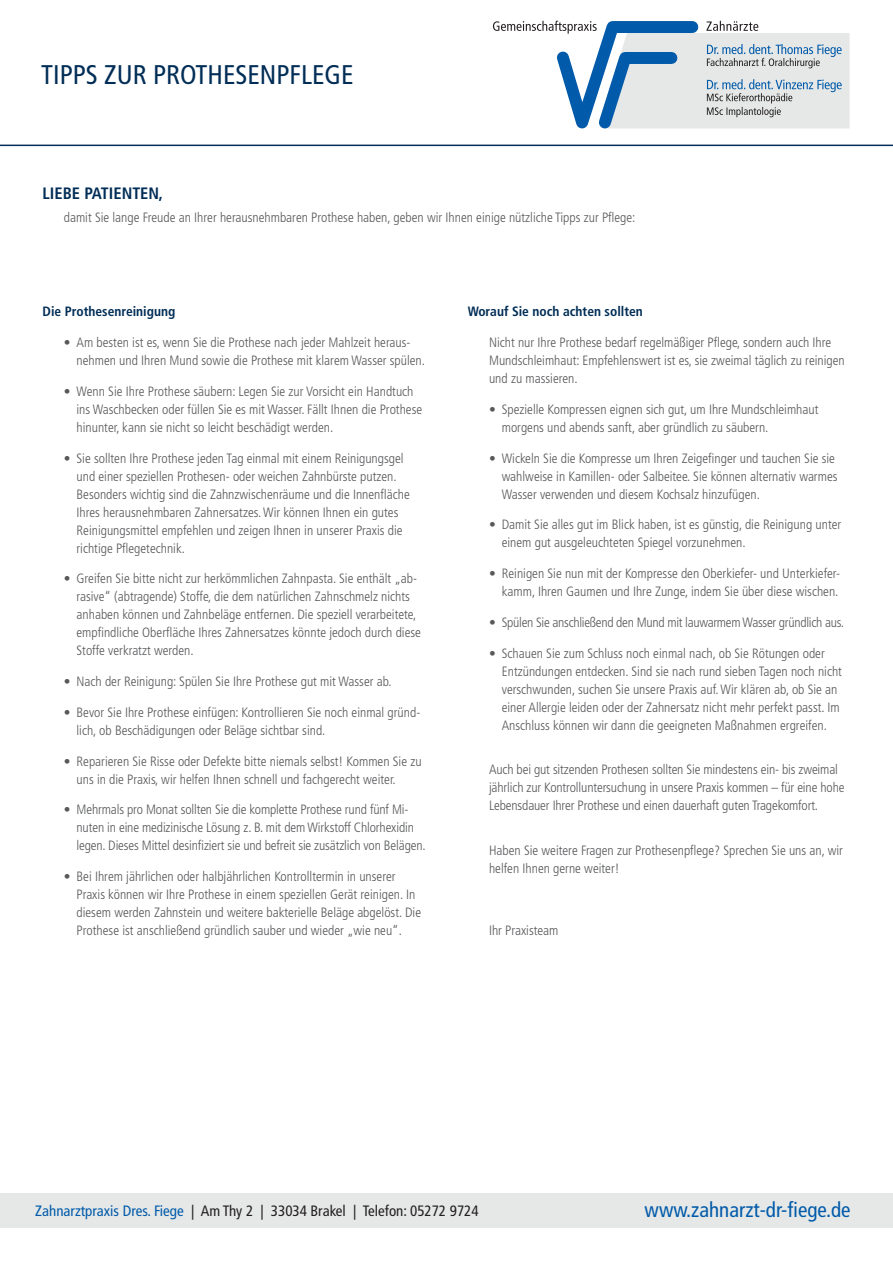
<style>
.page{position:relative;width:893px;height:1263px;background:#fff}
.page>*{position:absolute;margin:0;border:0;box-sizing:border-box;transform-origin:0 0}
.t1{font:condensed 27px "Frutiger LT Std";color:#002d56}
.t2{font:condensed 21px "Frutiger LT Std";color:#015aaa}
.t3{font:700 condensed 16.5px "Frutiger LT Std";color:#002d56}
.t4{font:condensed 15px "Frutiger LT Std";color:#231f20}
.t5{font:300 condensed 13.5px/18px "Frutiger LT Std";color:#57585a}
.t6{font:300 condensed 13.5px "Frutiger LT Std";letter-spacing:-.02em;color:#57585a}
.t7{font:700 condensed 13.5px "Frutiger LT Std";color:#002d56}
.s1{color:#015aaa}
</style>
<div class="page">
<div style="left:0;top:1193px;width:893px;height:35px;background:#e5e8e7"></div>
<hr style="left:0;top:145px;width:893px;height:1px;background:#002d56">
<svg style="left:493px;top:20px;width:357px;height:109px"></svg>
<h1 class="t1" style="left:41px;top:59px;width:314px">Tipps zur Prothesenpflege</h1>
<p class="t3" style="left:43px;top:184px;width:122px">Liebe Patienten,</p>
<p class="t5" style="left:64px;top:208px;width:573px">damit Sie lange Freude an Ihrer herausnehmbaren Prothese haben, geben wir Ihnen einige nützliche Tipps zur Pflege:</p>
<p class="t7" style="left:43px;top:304px;width:134px">Die Prothesenreinigung</p>
<p class="t5" style="left:77px;top:334px;width:350px;text-indent:-13px">• Am besten ist es, wenn Sie die Prothese nach jeder Mahlzeit heraus&shy;nehmen und Ihren Mund sowie die Prothese mit klarem Wasser spülen.</p>
<p class="t5" style="left:77px;top:382px;width:347px;text-indent:-13px">• Wenn Sie Ihre Prothese säubern: Legen Sie zur Vorsicht ein Handtuch ins Waschbecken oder füllen Sie es mit Wasser. Fällt Ihnen die Prothese hinunter, kann sie nicht so leicht beschädigt werden.</p>
<p class="t5" style="left:77px;top:449px;width:335px;text-indent:-13px">• Sie sollten Ihre Prothese jeden Tag einmal mit einem Reinigungsgel und einer speziellen Prothesen- oder weichen Zahnbürste putzen.<br>Besonders wichtig sind die Zahnzwischenräume und die Innenfläche Ihres herausnehmbaren Zahnersatzes.Wir können Ihnen ein gutes Reinigungsmittel empfehlen und zeigen Ihnen in unserer Praxis die richtige Pflegetechnik.</p>
<p class="t5" style="left:77px;top:570px;width:346px;text-indent:-13px">• Greifen Sie bitte nicht zur herkömmlichen Zahnpasta. Sie enthält „ab&shy;rasive“ (abtragende) Stoffe, die dem natürlichen Zahnschmelz nichts anhaben können und Zahnbeläge entfernen. Die speziell verarbeitete, empfindliche Oberfläche Ihres Zahnersatzes könnte jedoch durch diese Stoffe verkratzt werden.</p>
<p class="t5" style="left:64px;top:673px;width:329px">• Nach der Reinigung: Spülen Sie Ihre Prothese gut mit Wasser ab.</p>
<p class="t5" style="left:77px;top:703px;width:345px;text-indent:-13px">• Bevor Sie Ihre Prothese einfügen: Kontrollieren Sie noch einmal gründ&shy;lich, ob Beschädigungen oder Beläge sichtbar sind.</p>
<p class="t5" style="left:77px;top:752px;width:347px;text-indent:-13px">• Reparieren Sie Risse oder Defekte bitte niemals selbst! Kommen Sie zu uns in die Praxis, wir helfen Ihnen schnell und fachgerecht weiter.</p>
<p class="t5" style="left:77px;top:801px;width:351px;text-indent:-13px">• Mehrmals pro Monat sollten Sie die komplette Prothese rund fünf Mi&shy;nuten in eine medizinische Lösung z. B. mit dem Wirkstoff Chlorhexidin legen. Dieses Mittel desinfiziert sie und befreit sie zusätzlich von Belägen.</p>
<p class="t5" style="left:77px;top:867px;width:346px;text-indent:-13px">• Bei Ihrem jährlichen oder halbjährlichen Kontrolltermin in unserer Praxis können wir Ihre Prothese in einem speziellen Gerät reinigen. In diesem werden Zahnstein und weitere bakterielle Beläge abgelöst. Die Prothese ist anschließend gründlich sauber und wieder „wie neu“.</p>
<p class="t7" style="left:468px;top:304px;width:177px">Worauf Sie noch achten sollten</p>
<p class="t5" style="left:489px;top:334px;width:357px">Nicht nur Ihre Prothese bedarf regelmäßiger Pflege, sondern auch Ihre<br>Mundschleimhaut: Empfehlenswert ist es, sie zweimal täglich zu reinigen und zu massieren.</p>
<p class="t5" style="left:502px;top:400px;width:318px;text-indent:-13px">• Spezielle Kompressen eignen sich gut, um Ihre Mundschleimhaut morgens und abends sanft, aber gründlich zu säubern.</p>
<p class="t5" style="left:502px;top:449px;width:337px;text-indent:-13px">• Wickeln Sie die Kompresse um Ihren Zeigefinger und tauchen Sie sie wahlweise in Kamillen- oder Salbeitee. Sie können alternativ warmes<br>Wasser verwenden und diesem Kochsalz hinzufügen.</p>
<p class="t5" style="left:502px;top:516px;width:341px;text-indent:-13px">• Damit Sie alles gut im Blick haben, ist es günstig, die Reinigung unter einem gut ausgeleuchteten Spiegel vorzunehmen.</p>
<p class="t5" style="left:489px;top:565px;width:353px;text-align:right">• Reinigen Sie nun mit der Kompresse den Oberkiefer- und Unterkiefer&shy;kamm, Ihren Gaumen und Ihre Zunge, indem Sie über diese wischen.</p>
<p class="t6" style="left:489px;top:614px;width:356px">• Spülen Sie anschließend den Mund mit lauwarmem Wasser gründlich aus.</p>
<p class="t5" style="left:502px;top:644px;width:342px;text-indent:-13px">• Schauen Sie zum Schluss noch einmal nach, ob Sie Rötungen oder Entzündungen entdecken. Sind sie nach rund sieben Tagen noch nicht verschwunden, suchen Sie unsere Praxis auf.Wir klären ab, ob Sie an einer Allergie leiden oder der Zahnersatz nicht mehr perfekt passt. Im Anschluss können wir dann die geeigneten Maßnahmen ergreifen.</p>
<p class="t5" style="left:489px;top:761px;width:357px">Auch bei gut sitzenden Prothesen sollten Sie mindestens ein- bis zweimal jährlich zur Kontrolluntersuchung in unsere Praxis kommen – für eine hohe<br>Lebensdauer Ihrer Prothese und einen dauerhaft guten Tragekomfort.</p>
<p class="t5" style="left:489px;top:841px;width:355px">Haben Sie weitere Fragen zur Prothesenpflege? Sprechen Sie uns an, wir helfen Ihnen gerne weiter!</p>
<p class="t5" style="left:489px;top:922px;width:71px">Ihr Praxisteam</p>
<p class="t4" style="left:35px;top:1202px;width:445px"><span class="s1">Zahnarztpraxis Dres. Fiege</span> | Am Thy 2 | 33034 Brakel | Telefon: 05272 9724</p>
<h2 class="t2" style="left:645px;top:1198px;width:207px">www.zahnarzt-dr-fiege.de</h2>
</div>
